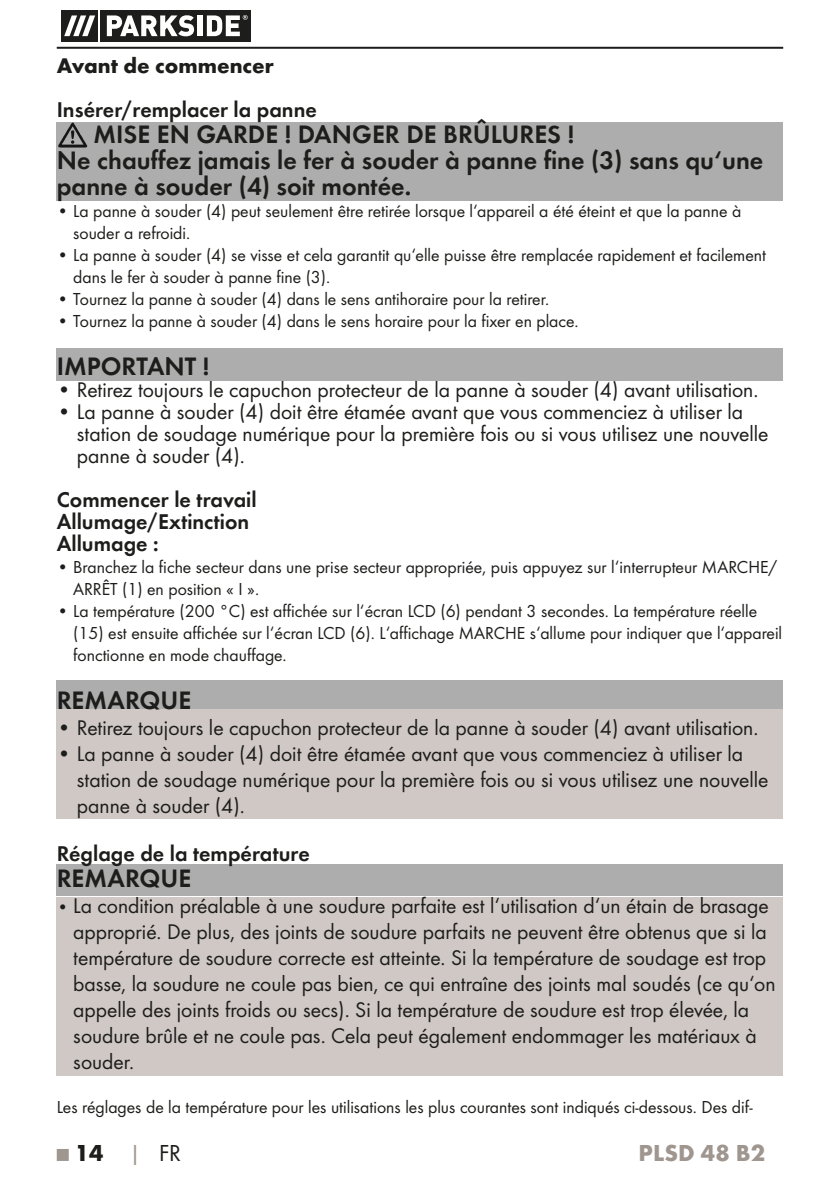
<style>
.page{position:relative;width:840px;height:1191px;background:#fff}
.page>*{position:absolute;margin:0;border:0;box-sizing:border-box;transform-origin:0 0}
.t1{font:26px/26px "Futura Dem";color:#1d1d1b}
.t2{font:700 24px "Futura";color:#9f9690}
.t3{font:700 24px "Futura";color:#1d1d1b}
.t4{font:22px/26px "Futura Boo";color:#1d1d1b}
.t5{font:22px/22px "Futura Dem";color:#1d1d1b}
.t6{font:700 22px "Futura";color:#1d1d1b}
.t7{font:18px/22px "Futura Boo";color:#1d1d1b}
.s1{font-size:18px}
.s2{font-family:"Futura Boo";font-weight:400;color:#9f9690}
.s3{font-family:"Futura Boo";font-weight:400}
</style>
<div class="page">
<hr style="left:57px;top:47px;width:725px;height:2px;background:#1d1d1b">
<svg style="left:61px;top:10px;width:190px;height:32px"></svg>
<div style="left:61px;top:10px;width:37px;height:31px;background:#1d1d1b"></div>
<div style="left:100px;top:10px;width:150px;height:31px;background:#1d1d1b"></div>
<svg style="left:64px;top:15px;width:31px;height:21px"></svg>
<svg style="left:107px;top:15px;width:87px;height:21px"></svg>
<div style="left:197px;top:15px;width:5px;height:21px;background:#fff"></div>
<svg style="left:207px;top:15px;width:40px;height:21px"></svg>
<div style="left:57px;top:1149px;width:12px;height:12px;background:#9f9690"></div>
<div style="left:57px;top:123px;width:725px;height:26px;background:#adadad"></div>
<div style="left:57px;top:149px;width:725px;height:52px;background:#adadad"></div>
<div style="left:57px;top:349px;width:725px;height:32px;background:#adadad"></div>
<div style="left:57px;top:680px;width:725px;height:38px;background:#adadad"></div>
<div style="left:57px;top:709px;width:725px;height:32px;background:#cfc8c5"></div>
<div style="left:57px;top:735px;width:725px;height:84px;background:#cfc8c5"></div>
<div style="left:57px;top:864px;width:725px;height:32px;background:#adadad"></div>
<div style="left:57px;top:897px;width:725px;height:178px;background:#cfc8c5"></div>
<img style="left:57px;top:122px;width:31px;height:26px">
<p class="t6" style="left:57px;top:49px;width:218px">Avant de commencer</p>
<p class="t5" style="left:57px;top:97px;width:261px">Insérer/remplacer la panne</p>
<p class="t1" style="left:57px;top:119px;width:707px;text-indent:37px">MISE EN GARDE ! DANGER DE BRÛLURES !<br>Ne chauffez jamais le fer à souder à panne fine (3) sans qu‘une panne à souder (4) soit montée.</p>
<p class="t7" style="left:73px;top:199px;width:669px;text-indent:-17px">• La panne à souder (4) peut seulement être retirée lorsque l‘appareil a été éteint et que la panne à souder a refroidi.</p>
<p class="t7" style="left:73px;top:243px;width:693px;text-indent:-17px">• La panne à souder (4) se visse et cela garantit qu‘elle puisse être remplacée rapidement et facilement dans le fer à souder à panne fine (3).</p>
<p class="t7" style="left:57px;top:287px;width:493px">• Tournez la panne à souder (4) dans le sens antihoraire pour la retirer.</p>
<p class="t7" style="left:57px;top:309px;width:523px">• Tournez la panne à souder (4) dans le sens horaire pour la fixer en place.</p>
<p class="t1" style="left:57px;top:351px;width:154px">IMPORTANT !</p>
<p class="t4" style="left:57px;top:375px;width:702px">• Retirez toujours le capuchon protecteur de la panne à souder (4) avant utilisation.</p>
<p class="t4" style="left:77px;top:399px;width:692px;line-height:22px;text-indent:-20px">• La panne à souder (4) doit être étamée avant que vous commenciez à utiliser la station de soudage numérique pour la première fois ou si vous utilisez une nouvelle panne à souder (4).</p>
<p class="t5" style="left:57px;top:487px;width:201px">Commencer le travail<br>Allumage/Extinction<br>Allumage :</p>
<p class="t7" style="left:73px;top:555px;width:705px;text-indent:-17px">• Branchez la fiche secteur dans une prise secteur appropriée, puis appuyez sur l‘interrupteur MARCHE/<br>ARRÊT (1) en position « I ».</p>
<p class="t7" style="left:73px;top:599px;width:710px;text-indent:-17px">• La température (200 °C) est affichée sur l‘écran LCD (6) pendant 3 secondes. La température réelle (15) est ensuite affichée sur l‘écran LCD (6). L‘affichage MARCHE s‘allume pour indiquer que l‘appareil fonctionne en mode chauffage.</p>
<p class="t1" style="left:57px;top:685px;width:136px">REMARQUE</p>
<p class="t4" style="left:57px;top:713px;width:702px">• Retirez toujours le capuchon protecteur de la panne à souder (4) avant utilisation.</p>
<p class="t4" style="left:77px;top:739px;width:692px;text-indent:-20px">• La panne à souder (4) doit être étamée avant que vous commenciez à utiliser la station de soudage numérique pour la première fois ou si vous utilisez une nouvelle panne à souder (4).</p>
<p class="t5" style="left:57px;top:841px;width:254px">Réglage de la température</p>
<p class="t1" style="left:57px;top:863px;width:136px">REMARQUE</p>
<p class="t4" style="left:73px;top:891px;width:703px;text-indent:-17px"><span class="s1">•</span> La condition préalable à une soudure parfaite est l‘utilisation d‘un étain de brasage approprié. De plus, des joints de soudure parfaits ne peuvent être obtenus que si la température de soudure correcte est atteinte. Si la température de soudage est trop basse, la soudure ne coule pas bien, ce qui entraîne des joints mal soudés (ce qu‘on appelle des joints froids ou secs). Si la température de soudure est trop élevée, la soudure brûle et ne coule pas. Cela peut également endommager les matériaux à souder.</p>
<p class="t7" style="left:57px;top:1095px;width:697px">Les réglages de la température pour les utilisations les plus courantes sont indiqués ci-dessous. Des dif-</p>
<p class="t3" style="left:75px;top:1135px;width:108px">14 <span class="s2">|</span> <span class="s3">FR</span></p>
<p class="t2" style="left:638px;top:1135px;width:128px">PLSD 48 B2</p>
</div>
